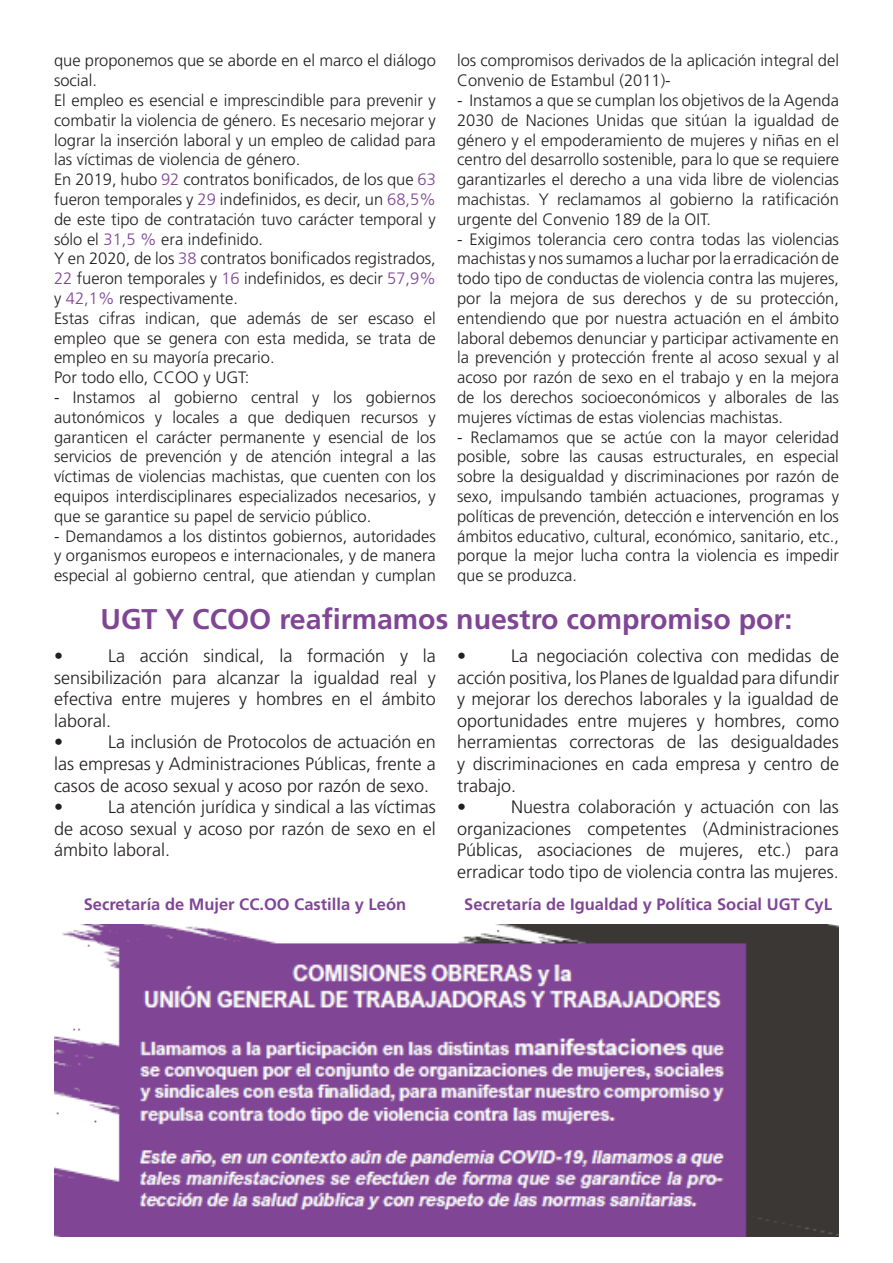
<style>
.page{position:relative;width:893px;height:1263px;background:#fff}
.page>*{position:absolute;margin:0;border:0;box-sizing:border-box;transform-origin:0 0}
.t1{font:700 28.5px "Frutiger LT Std";color:#804595}
.t2{font:300 18px/21.6px "Frutiger LT Std";color:#231f20;text-align:justify}
.t3{font:300 16.5px/19.8px "Frutiger LT Std";color:#231f20;text-align:justify}
.t4{font:700 16.5px "Frutiger LT Std";color:#804595}
.s1{color:#804595}
</style>
<div class="page">
<img style="left:54px;top:925px;width:785px;height:311px">
<p class="t3" style="left:54px;top:51px;width:383px">que proponemos que se aborde en el marco el diálogo social.</p>
<p class="t3" style="left:54px;top:91px;width:383px">El empleo es esencial e imprescindible para prevenir y combatir la violencia de género. Es necesario mejorar y lograr la inserción laboral y un empleo de calidad para las víctimas de violencia de género.</p>
<p class="t3" style="left:54px;top:170px;width:383px">En 2019, hubo <span class="s1">92</span> contratos bonificados, de los que <span class="s1">63 </span>fueron temporales y <span class="s1">29</span> indefinidos, es decir, un <span class="s1">68,5% </span>de este tipo de contratación tuvo carácter temporal y sólo el <span class="s1">31,5 %</span> era indefinido.</p>
<p class="t3" style="left:54px;top:249px;width:383px">Y en 2020, de los <span class="s1">38</span> contratos bonificados registrados, <span class="s1">22</span> fueron temporales y <span class="s1">16</span> indefinidos, es decir <span class="s1">57,9% </span>y <span class="s1">42,1%</span> respectivamente.</p>
<p class="t3" style="left:54px;top:308px;width:383px">Estas cifras indican, que además de ser escaso el empleo que se genera con esta medida, se trata de empleo en su mayoría precario.</p>
<p class="t3" style="left:54px;top:368px;width:197px">Por todo ello, CCOO y UGT:</p>
<p class="t3" style="left:54px;top:388px;width:383px">- Instamos al gobierno central y los gobiernos autonómicos y locales a que dediquen recursos y garanticen el carácter permanente y esencial de los servicios de prevención y de atención integral a las víctimas de violencias machistas, que cuenten con los equipos interdisciplinares especializados necesarios, y que se garantice su papel de servicio público.</p>
<p class="t3" style="left:54px;top:526px;width:383px">- Demandamos a los distintos gobiernos, autoridades y organismos europeos e internacionales, y de manera especial al gobierno central, que atiendan y cumplan</p>
<p class="t3" style="left:457px;top:51px;width:383px">los compromisos derivados de la aplicación integral del<br>Convenio de Estambul (2011)-</p>
<p class="t3" style="left:457px;top:91px;width:383px">- Instamos a que se cumplan los objetivos de la Agenda 2030 de Naciones Unidas que sitúan la igualdad de género y el empoderamiento de mujeres y niñas en el centro del desarrollo sostenible, para lo que se requiere garantizarles el derecho a una vida libre de violencias machistas. Y reclamamos al gobierno la ratificación urgente del Convenio 189 de la OIT.</p>
<p class="t3" style="left:457px;top:229px;width:383px">- Exigimos tolerancia cero contra todas las violencias machistas y nos sumamos a luchar por la erradicación de todo tipo de conductas de violencia contra las mujeres, por la mejora de sus derechos y de su protección, entendiendo que por nuestra actuación en el ámbito laboral debemos denunciar y participar activamente en la prevención y protección frente al acoso sexual y al acoso por razón de sexo en el trabajo y en la mejora de los derechos socioeconómicos y alborales de las mujeres víctimas de estas violencias machistas.</p>
<p class="t3" style="left:457px;top:427px;width:383px">- Reclamamos que se actúe con la mayor celeridad posible, sobre las causas estructurales, en especial sobre la desigualdad y discriminaciones por razón de sexo, impulsando también actuaciones, programas y políticas de prevención, detección e intervención en los ámbitos educativo, cultural, económico, sanitario, etc., porque la mejor lucha contra la violencia es impedir que se produzca.</p>
<p class="t1" style="left:100px;top:603px;width:694px">UGT Y CCOO reafirmamos nuestro compromiso por:</p>
<p class="t2" style="left:54px;top:645px;width:383px;text-indent:54px">La acción sindical, la formación y la sensibilización para alcanzar la igualdad real y efectiva entre mujeres y hombres en el ámbito laboral.</p>
<p class="t2" style="left:54px;top:732px;width:10px">•</p>
<p class="t2" style="left:54px;top:645px;width:10px">•</p>
<p class="t2" style="left:54px;top:732px;width:383px;text-indent:54px">La inclusión de Protocolos de actuación en las empresas y Administraciones Públicas, frente a casos de acoso sexual y acoso por razón de sexo.</p>
<p class="t2" style="left:54px;top:796px;width:10px">•</p>
<p class="t2" style="left:54px;top:796px;width:383px;text-indent:54px">La atención jurídica y sindical a las víctimas de acoso sexual y acoso por razón de sexo en el ámbito laboral.</p>
<p class="t2" style="left:457px;top:645px;width:383px;text-indent:54px">La negociación colectiva con medidas de acción positiva, los Planes de Igualdad para difundir y mejorar los derechos laborales y la igualdad de oportunidades entre mujeres y hombres, como herramientas correctoras de las desigualdades y discriminaciones en cada empresa y centro de trabajo.</p>
<p class="t2" style="left:457px;top:796px;width:10px">•</p>
<p class="t2" style="left:457px;top:645px;width:10px">•</p>
<p class="t2" style="left:457px;top:796px;width:383px;text-indent:54px">Nuestra colaboración y actuación con las organizaciones competentes (Administraciones Públicas, asociaciones de mujeres, etc.) para erradicar todo tipo de violencia contra las mujeres.</p>
<p class="t4" style="left:84px;top:894px;width:324px">Secretaría de Mujer CC.OO Castilla y León</p>
<p class="t4" style="left:464px;top:894px;width:369px">Secretaría de Igualdad y Política Social UGT CyL</p>
</div>
